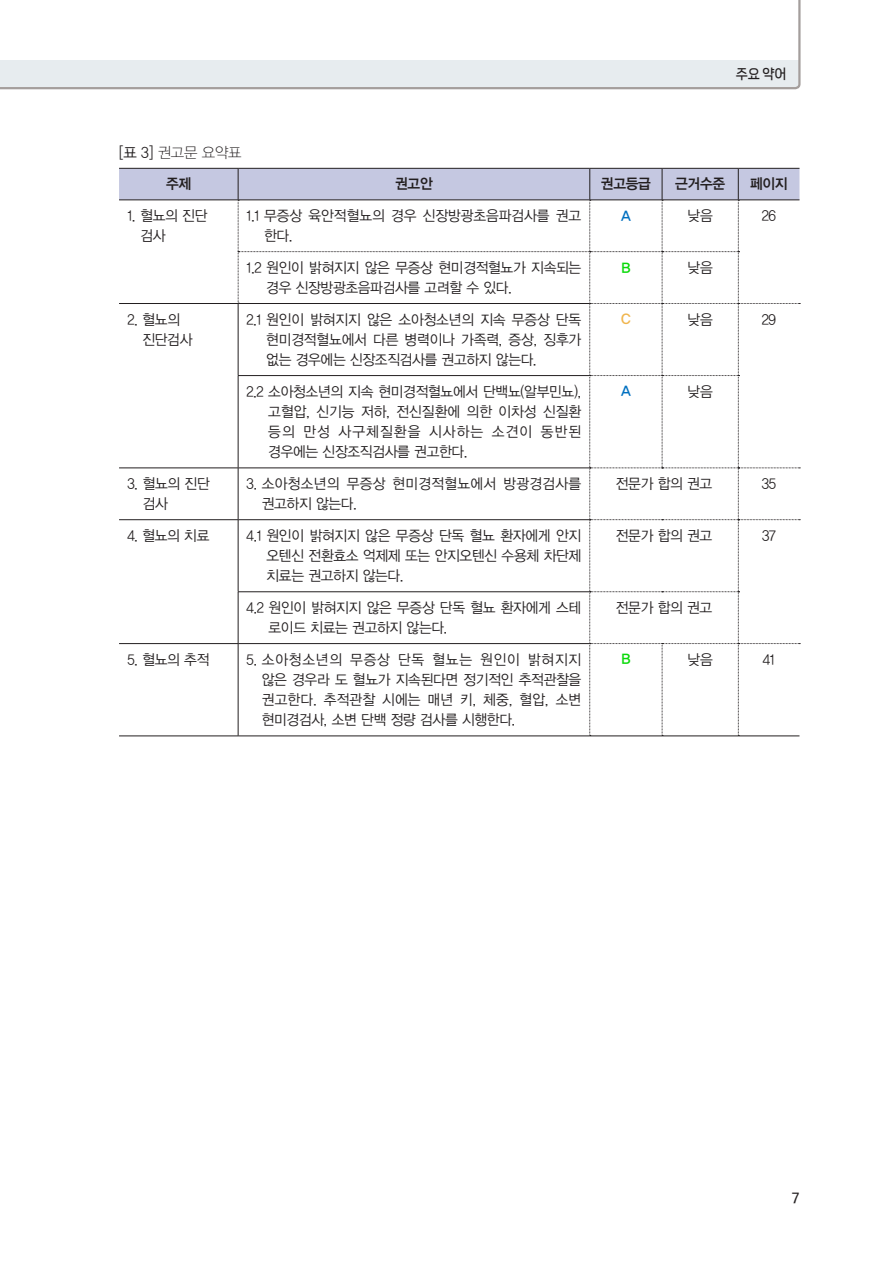
<style>
.page{position:relative;width:893px;height:1263px;background:#fff}
.page>*{position:absolute;margin:0;border:0;box-sizing:border-box;transform-origin:0 0}
.표제목{font:15px "YDVYGO11";letter-spacing:-.02em;color:#231f20}
.표내용{font:14.55px/20.2px "YDVYGO12";letter-spacing:-.02em;color:#231f20;scale:.95 1}
.표내용-2{font:14.55px/20.2px "YDVYGO12";letter-spacing:.02em;color:#231f20;scale:.95 1}
.표헤드{font:14.55px "YDVYGO14";letter-spacing:-.02em;color:#231f20;scale:.95 1}
.t1{font:14.25px "YDVYGO14";color:#0070c0}
.t2{font:14.25px "YDVYGO14";color:#09d909}
.t3{font:14.25px "YDVYGO14";color:#f0b54d}
.t4{font:13.5px "Nanum Square Neo TTF c Bd";color:#231f20;scale:.95 1}
.t5{font:13.5px "Rix Head M";color:#231f20}
.s1{font-family:"YDVYGO12"}
</style>
<div class="page">
<svg style="left:0;top:0;width:800px;height:89px"></svg>
<hr style="left:590px;top:736px;width:72px;height:1px;background:#231f20">
<hr style="left:662px;top:736px;width:76px;height:1px;background:#231f20">
<hr style="left:738px;top:736px;width:61px;height:1px;background:#231f20">
<svg style="left:119px;top:168px;width:681px;height:568px"></svg>
<hr style="left:119px;top:303px;width:119px;height:1px;background:#231f20">
<hr style="left:238px;top:303px;width:352px;height:1px;background:#231f20">
<hr style="left:238px;top:304px;width:1px;height:71px;background:#231f20">
<hr style="left:238px;top:375px;width:352px;height:1px;background:#231f20">
<hr style="left:238px;top:376px;width:1px;height:92px;background:#231f20">
<hr style="left:119px;top:468px;width:119px;height:1px;background:#231f20">
<hr style="left:238px;top:468px;width:352px;height:1px;background:#231f20">
<hr style="left:238px;top:468px;width:1px;height:51px;background:#231f20">
<hr style="left:119px;top:519px;width:119px;height:1px;background:#231f20">
<hr style="left:238px;top:519px;width:352px;height:1px;background:#231f20">
<hr style="left:238px;top:520px;width:1px;height:71px;background:#231f20">
<hr style="left:238px;top:591px;width:352px;height:1px;background:#231f20">
<hr style="left:238px;top:592px;width:1px;height:51px;background:#231f20">
<hr style="left:119px;top:643px;width:119px;height:1px;background:#231f20">
<hr style="left:238px;top:643px;width:352px;height:1px;background:#231f20">
<hr style="left:238px;top:644px;width:1px;height:92px;background:#231f20">
<hr style="left:119px;top:736px;width:119px;height:1px;background:#231f20">
<hr style="left:238px;top:736px;width:352px;height:1px;background:#231f20">
<p class="t4" style="left:736px;top:66px;width:55px">주요 약어</p>
<p class="표제목" style="left:119px;top:142px;width:124px"><span class="s1">[표 3]</span> 권고문 요약표</p>
<p class="표헤드" style="left:166px;top:174px;width:28px">주제</p>
<p class="표헤드" style="left:395px;top:174px;width:41px">권고안</p>
<p class="표헤드" style="left:601px;top:174px;width:54px">권고등급</p>
<p class="표헤드" style="left:675px;top:174px;width:54px">근거수준</p>
<p class="표헤드" style="left:750px;top:174px;width:41px">페이지</p>
<p class="표내용" style="left:140px;top:205px;width:72px;text-indent:-13px">1. 혈뇨의 진단 검사</p>
<p class="표내용" style="left:264px;top:205px;width:335px;text-indent:-18px">1.1 무증상 육안적혈뇨의 경우 신장방광초음파검사를 권고 한다.</p>
<p class="t1" style="left:621px;top:206px;width:11px">A</p>
<p class="표내용" style="left:688px;top:205px;width:28px">낮음</p>
<p class="표내용" style="left:762px;top:205px;width:16px">26</p>
<p class="표내용" style="left:266px;top:256px;width:333px;text-indent:-20px">1.2 원인이 밝혀지지 않은 무증상 현미경적혈뇨가 지속되는 경우 신장방광초음파검사를 고려할 수 있다.</p>
<p class="t2" style="left:621px;top:258px;width:10px">B</p>
<p class="표내용" style="left:688px;top:256px;width:28px">낮음</p>
<p class="표내용" style="left:142px;top:308px;width:54px;text-indent:-15px">2. 혈뇨의 진단검사</p>
<p class="표내용" style="left:266px;top:308px;width:333px;text-align:justify;text-indent:-20px">2.1 원인이 밝혀지지 않은 소아청소년의 지속 무증상 단독 현미경적혈뇨에서 다른 병력이나 가족력, 증상, 징후가 없는 경우에는 신장조직검사를 권고하지 않는다.</p>
<p class="t3" style="left:621px;top:310px;width:11px">C</p>
<p class="표내용" style="left:688px;top:308px;width:28px">낮음</p>
<p class="표내용" style="left:762px;top:308px;width:16px">29</p>
<p class="표내용" style="left:268px;top:380px;width:331px;text-align:justify;text-indent:-22px">2.2 소아청소년의 지속 현미경적혈뇨에서 단백뇨(알부민뇨), 고혈압, 신기능 저하, 전신질환에 의한 이차성 신질환 등의 만성 사구체질환을 시사하는 소견이 동반된 경우에는 신장조직검사를 권고한다.</p>
<p class="t1" style="left:621px;top:382px;width:11px">A</p>
<p class="표내용" style="left:688px;top:380px;width:28px">낮음</p>
<p class="표내용" style="left:143px;top:473px;width:72px;text-indent:-15px">3. 혈뇨의 진단 검사</p>
<p class="표내용-2" style="left:262px;top:473px;width:338px;text-indent:-15px">3. 소아청소년의 무증상 현미경적혈뇨에서 방광경검사를 권고하지 않는다.</p>
<p class="표내용" style="left:616px;top:473px;width:103px">전문가 합의 권고</p>
<p class="표내용" style="left:762px;top:473px;width:17px">35</p>
<p class="표내용" style="left:128px;top:524px;width:88px">4. 혈뇨의 치료</p>
<p class="표내용" style="left:266px;top:524px;width:333px;text-align:justify;text-indent:-20px">4.1 원인이 밝혀지지 않은 무증상 단독 혈뇨 환자에게 안지 오텐신 전환효소 억제제 또는 안지오텐신 수용체 차단제 치료는 권고하지 않는다.</p>
<p class="표내용" style="left:616px;top:524px;width:103px">전문가 합의 권고</p>
<p class="표내용" style="left:762px;top:524px;width:16px">37</p>
<p class="표내용" style="left:269px;top:596px;width:331px;text-indent:-22px">4.2 원인이 밝혀지지 않은 무증상 단독 혈뇨 환자에게 스테 로이드 치료는 권고하지 않는다.</p>
<p class="표내용" style="left:616px;top:596px;width:103px">전문가 합의 권고</p>
<p class="표내용" style="left:128px;top:648px;width:88px">5. 혈뇨의 추적</p>
<p class="표내용" style="left:262px;top:648px;width:338px;text-align:justify;text-indent:-15px">5. 소아청소년의 무증상 단독 혈뇨는 원인이 밝혀지지 않은 경우라 도 혈뇨가 지속된다면 정기적인 추적관찰을 권고한다. 추적관찰 시에는 매년 키, 체중, 혈압, 소변 현미경검사, 소변 단백 정량 검사를 시행한다.</p>
<p class="t2" style="left:621px;top:650px;width:10px">B</p>
<p class="표내용" style="left:688px;top:648px;width:28px">낮음</p>
<p class="표내용" style="left:763px;top:648px;width:14px">41</p>
<p class="t5" style="left:791px;top:1190px;width:10px">7</p>
</div>
